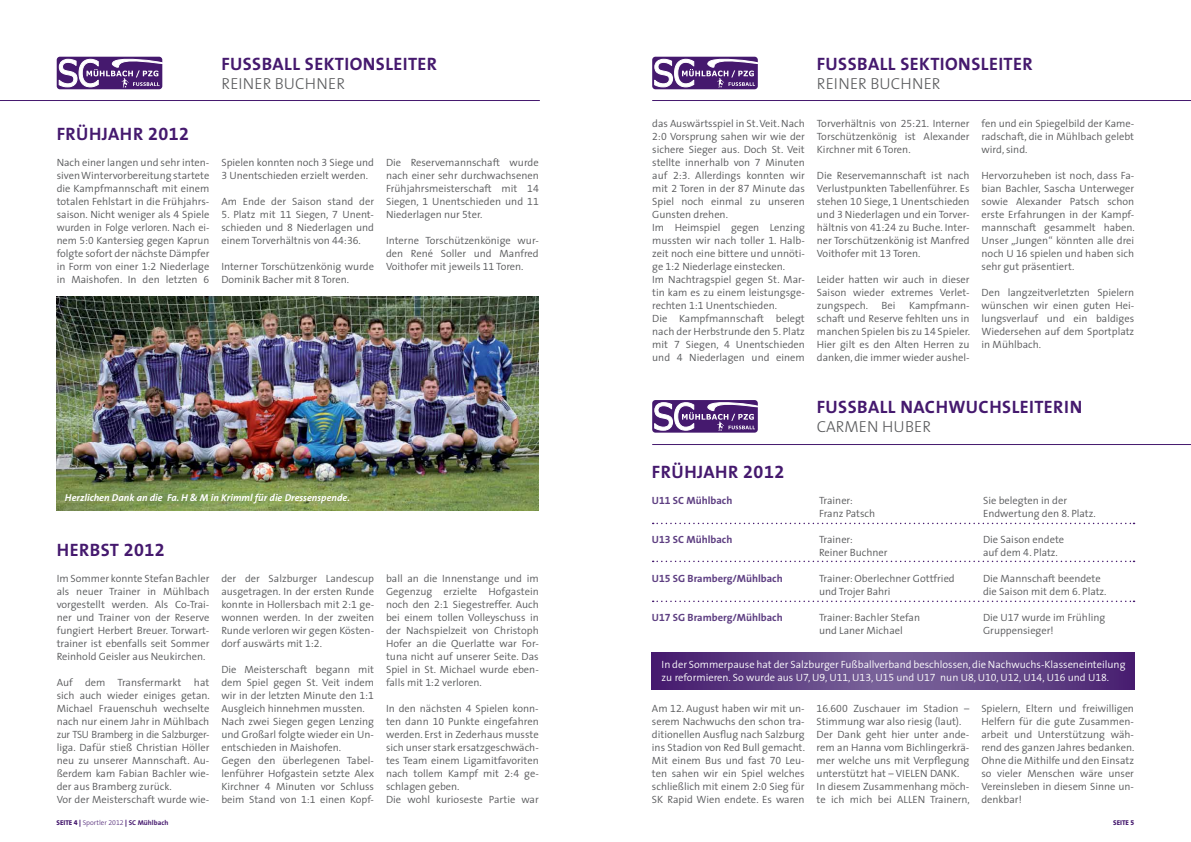
<style>
.page{position:relative;width:1191px;height:842px;background:#fff}
.page>*{position:absolute;margin:0;border:0;box-sizing:border-box;transform-origin:0 0}
.t1{font:700 18px "The Sans SN";letter-spacing:.025em;color:#45196e}
.t2{font:300 16px "The Sans SN";letter-spacing:.015em;color:#58595b}
.t3{font:300 10.5px/13px "The Sans SN";color:#58595b;text-align:justify}
.t4{font:300 10.5px/13px "The Sans SN";color:#fff}
.t5{font:700 10.5px "The Sans SN";color:#5e3f82}
.t6{font:italic 700 10px "The Sans SN";color:#fff}
.t7{font:300 7px "The Sans SN";color:#45196e}
.t8{font:800 7px "The Sans SN";letter-spacing:-.005em;color:#45196e}
.s1{font-weight:800}
.s2{font-weight:700}
</style>
<div class="page">
<svg style="left:652px;top:652px;width:482px;height:37px;background:#614285"></svg>
<img style="left:57px;top:296px;width:481px;height:215px">
<svg style="left:652px;top:523px;width:482px;height:1px"></svg>
<svg style="left:652px;top:561px;width:482px;height:1px"></svg>
<svg style="left:652px;top:601px;width:482px;height:1px"></svg>
<svg style="left:57px;top:57px;width:105px;height:32px"></svg>
<svg style="left:59px;top:56px;width:104px;height:31px"></svg>
<div style="left:652px;top:57px;width:106px;height:32px;background:#45196e;border-radius:3px"></div>
<svg style="left:654px;top:56px;width:104px;height:31px"></svg>
<div style="left:652px;top:400px;width:106px;height:33px;background:#45196e;border-radius:3px"></div>
<svg style="left:654px;top:400px;width:104px;height:31px"></svg>
<hr style="left:0;top:100px;width:540px;height:1px;background:#45196e">
<hr style="left:652px;top:100px;width:539px;height:1px;background:#45196e">
<hr style="left:652px;top:444px;width:539px;height:1px;background:#45196e">
<h1 class="t1" style="left:221px;top:49px;width:11px">FUSSBALL</h1>
<h1 class="t1" style="left:305px;top:49px;width:134px">SEKTIONSLEITER</h1>
<h2 class="t2" style="left:221px;top:70px;width:125px">REINER BUCHNER</h2>
<h1 class="t1" style="left:57px;top:119px;width:134px">FRÜHJAHR 2012</h1>
<p class="t3" style="left:57px;top:156px;width:154px">Nach einer langen und sehr inten&shy;siven Wintervorbereitung startete die Kampfmannschaft mit einem totalen Fehlstart in die Frühjahrs&shy;saison. Nicht weniger als 4 Spiele wurden in Folge verloren. Nach ei&shy;nem 5:0 Kantersieg gegen Kaprun folgte sofort der nächste Dämpfer in Form von einer 1:2 Niederlage in Maishofen. In den letzten 6</p>
<p class="t3" style="left:221px;top:156px;width:154px">Spielen konnten noch 3 Siege und<br>3 Unentschieden erzielt werden.</p>
<p class="t3" style="left:221px;top:195px;width:154px">Am Ende der Saison stand der</p>
<p class="t3" style="left:221px;top:208px;width:154px">5. Platz mit 11 Siegen, 7 Unent&shy;schieden und 8 Niederlagen und einem Torverhältnis von 44:36.</p>
<p class="t3" style="left:221px;top:260px;width:154px">Interner Torschützenkönig wurde<br>Dominik Bacher mit 8 Toren.</p>
<p class="t3" style="left:386px;top:156px;width:154px">Die Reservemannschaft wurde nach einer sehr durchwachsenen Frühjahrsmeisterschaft mit 14<br>Siegen, 1 Unentschieden und 11<br>Niederlagen nur 5ter.</p>
<p class="t3" style="left:386px;top:234px;width:154px">Interne Torschützenkönige wur&shy;den René Soller und Manfred Voithofer mit jeweils 11 Toren.</p>
<p class="t6" style="left:65px;top:489px;width:286px">Herzlichen Dank an die Fa. H &amp; M in Krimml für die Dressenspende.</p>
<h1 class="t1" style="left:57px;top:535px;width:12px">HERBST</h1>
<h1 class="t1" style="left:124px;top:535px;width:42px">2012</h1>
<p class="t3" style="left:57px;top:572px;width:154px">Im Sommer konnte Stefan Bachler als neuer Trainer in Mühlbach vorgestellt werden. Als Co-Trai&shy;ner und Trainer von der Reserve fungiert Herbert Breuer. Torwart&shy;trainer ist ebenfalls seit Sommer Reinhold Geisler aus Neukirchen.</p>
<p class="t3" style="left:57px;top:676px;width:155px;text-align:left">Auf dem Transfermarkt hat sich auch wieder einiges getan.<br>Michael Frauenschuh wechselte nach nur einem Jahr in Mühlbach zur TSU Bramberg in die Salzburger&shy;liga. Dafür stieß Christian Höller neu zu unserer Mannschaft. Au&shy;ßerdem kam Fabian Bachler wie&shy;der aus Bramberg zurück.<br>Vor der Meisterschaft wurde wie-</p>
<p class="t3" style="left:221px;top:572px;width:154px">der der Salzburger Landescup ausgetragen. In der ersten Runde konnte in Hollersbach mit 2:1 ge&shy;wonnen werden. In der zweiten Runde verloren wir gegen Kösten&shy;dorf auswärts mit 1:2.</p>
<p class="t3" style="left:221px;top:663px;width:154px;text-align:left">Die Meisterschaft begann mit dem Spiel gegen St. Veit indem wir in der letzten Minute den 1:1<br>Ausgleich hinnehmen mussten.<br>Nach zwei Siegen gegen Lenzing und Großarl folgte wieder ein Un&shy;entschieden in Maishofen.<br>Gegen den überlegenen Tabel&shy;lenführer Hofgastein setzte Alex<br>Kirchner 4 Minuten vor Schluss beim Stand von 1:1 einen Kopf-</p>
<p class="t3" style="left:386px;top:572px;width:154px">ball an die Innenstange und im Gegenzug erzielte Hofgastein noch den 2:1 Siegestreffer. Auch bei einem tollen Volleyschuss in der Nachspielzeit von Christoph Hofer an die Querlatte war For&shy;tuna nicht auf unserer Seite. Das Spiel in St. Michael wurde eben&shy;falls mit 1:2 verloren.</p>
<p class="t3" style="left:386px;top:702px;width:154px;text-align:left">In den nächsten 4 Spielen konn&shy;ten dann 10 Punkte eingefahren werden. Erst in Zederhaus musste sich unser stark ersatzgeschwäch&shy;tes Team einem Ligamitfavoriten nach tollem Kampf mit 2:4 ge&shy;schlagen geben.<br>Die wohl kurioseste Partie war</p>
<h1 class="t1" style="left:817px;top:49px;width:11px">FUSSBALL</h1>
<h1 class="t1" style="left:900px;top:49px;width:134px">SEKTIONSLEITER</h1>
<h2 class="t2" style="left:817px;top:70px;width:125px">REINER BUCHNER</h2>
<p class="t3" style="left:652px;top:117px;width:154px;text-align:left">das Auswärtsspiel in St. Veit. Nach<br>2:0 Vorsprung sahen wir wie der sichere Sieger aus. Doch St. Veit stellte innerhalb von 7 Minuten auf 2:3. Allerdings konnten wir mit 2 Toren in der 87 Minute das<br>Spiel noch einmal zu unseren<br>Gunsten drehen.<br>Im Heimspiel gegen Lenzing mussten wir nach toller 1. Halb&shy;zeit noch eine bittere und unnöti&shy;ge 1:2 Niederlage einstecken.<br>Im Nachtragspiel gegen St. Mar&shy;tin kam es zu einem leistungsge&shy;rechten 1:1 Unentschieden.<br>Die Kampfmannschaft belegt nach der Herbstrunde den 5. Platz mit 7 Siegen, 4 Unentschieden und 4 Niederlagen und einem</p>
<p class="t3" style="left:817px;top:117px;width:154px">Torverhältnis von 25:21. Interner Torschützenkönig ist Alexander Kirchner mit 6 Toren.</p>
<p class="t3" style="left:817px;top:169px;width:154px">Die Reservemannschaft ist nach Verlustpunkten Tabellenführer. Es stehen 10 Siege, 1 Unentschieden und 3 Niederlagen und ein Torver&shy;hältnis von 41:24 zu Buche. Inter&shy;ner Torschützenkönig ist Manfred Voithofer mit 13 Toren.</p>
<p class="t3" style="left:817px;top:273px;width:154px">Leider hatten wir auch in dieser Saison wieder extremes Verlet&shy;zungspech.</p>
<p class="t3" style="left:817px;top:299px;width:155px;text-indent:92px">Kampfmann&shy;schaft und Reserve fehlten uns in manchen Spielen bis zu 14 Spieler.<br>Hier gilt es den Alten Herren zu danken, die immer wieder aushel-</p>
<p class="t3" style="left:881px;top:299px;width:15px">Bei</p>
<p class="t3" style="left:981px;top:117px;width:154px">fen und ein Spiegelbild der Kame&shy;radschaft, die in Mühlbach gelebt wird, sind.</p>
<p class="t3" style="left:981px;top:169px;width:155px">Hervorzuheben ist noch, dass Fa&shy;bian Bachler, Sascha Unterweger sowie Alexander Patsch schon erste Erfahrungen in der Kampf&shy;mannschaft gesammelt haben.<br>Unser „Jungen“ könnten alle drei noch U 16 spielen und haben sich sehr gut präsentiert.</p>
<p class="t3" style="left:981px;top:286px;width:154px">Den langzeitverletzten Spielern wünschen wir einen guten Hei&shy;lungsverlauf und ein baldiges Wiedersehen auf dem Sportplatz in Mühlbach.</p>
<h1 class="t1" style="left:817px;top:392px;width:11px">FUSSBALL</h1>
<h1 class="t1" style="left:900px;top:392px;width:181px">NACHWUCHSLEITERIN</h1>
<h2 class="t2" style="left:817px;top:414px;width:87px">CARMEN HUBER</h2>
<h1 class="t1" style="left:652px;top:457px;width:134px">FRÜHJAHR 2012</h1>
<p class="t5" style="left:652px;top:492px;width:82px">U11 SC MÜHLBACH</p>
<p class="t3" style="left:819px;top:494px;width:35px">Trainer:</p>
<p class="t3" style="left:983px;top:494px;width:86px">Sie belegten in der</p>
<p class="t3" style="left:819px;top:507px;width:58px">Franz Patsch</p>
<p class="t3" style="left:983px;top:507px;width:114px">Endwertung den 8. Platz.</p>
<p class="t5" style="left:652px;top:531px;width:82px">U13 SC MÜHLBACH</p>
<p class="t3" style="left:819px;top:533px;width:35px">Trainer:</p>
<p class="t3" style="left:983px;top:533px;width:83px">Die Saison endete</p>
<p class="t3" style="left:819px;top:546px;width:70px">Reiner Buchner</p>
<p class="t3" style="left:983px;top:546px;width:76px">auf dem 4. Platz.</p>
<p class="t5" style="left:652px;top:570px;width:132px">U15 SG BRAMBERG/MÜHLBACH</p>
<p class="t3" style="left:819px;top:572px;width:137px">Trainer: Oberlechner Gottfried</p>
<p class="t3" style="left:983px;top:572px;width:119px">Die Mannschaft beendete</p>
<p class="t3" style="left:819px;top:585px;width:73px">und Trojer Bahri</p>
<p class="t3" style="left:983px;top:585px;width:125px">die Saison mit dem 6. Platz.</p>
<p class="t5" style="left:652px;top:609px;width:132px">U17 SG BRAMBERG/MÜHLBACH</p>
<p class="t3" style="left:819px;top:611px;width:103px">Trainer: Bachler Stefan</p>
<p class="t3" style="left:983px;top:611px;width:124px">Die U17 wurde im Frühling</p>
<p class="t3" style="left:819px;top:624px;width:85px">und Laner Michael</p>
<p class="t3" style="left:983px;top:624px;width:72px">Gruppensieger!</p>
<p class="t4" style="left:661px;top:657px;width:465px">In der Sommerpause hat der Salzburger Fußballverband beschlossen, die Nachwuchs-Klasseneinteilung zu reformieren. So wurde aus U7, U9, U11, U13, U15 und U17 nun U8, U10, U12, U14, U16 und U18.</p>
<p class="t3" style="left:652px;top:702px;width:155px">Am 12. August haben wir mit un&shy;serem Nachwuchs den schon tra&shy;ditionellen Ausflug nach Salzburg ins Stadion von Red Bull gemacht.<br>Mit einem Bus und fast 70 Leu&shy;ten sahen wir ein Spiel welches schließlich mit einem 2:0 Sieg für SK Rapid Wien endete. Es waren</p>
<p class="t3" style="left:816px;top:702px;width:155px;text-align:left">16.600 Zuschauer im Stadion –<br>Stimmung war also riesig (laut).<br>Der Dank geht hier unter ande&shy;rem an Hanna vom Bichlingerkrä&shy;mer welche uns mit Verpflegung unterstützt hat – VIELEN DANK.<br>In diesem Zusammenhang möch&shy;te ich mich bei ALLEN Trainern,</p>
<p class="t3" style="left:981px;top:702px;width:155px">Spielern, Eltern und freiwilligen Helfern für die gute Zusammen&shy;arbeit und Unterstützung wäh&shy;rend des ganzen Jahres bedanken.<br>Ohne die Mithilfe und den Einsatz so vieler Menschen wäre unser Vereinsleben in diesem Sinne un&shy;denkbar!</p>
<p class="t7" style="left:57px;top:817px;width:113px"><span class="s1">SEITE 4 |</span> SPORTLER 2012 <span class="s1">|</span> <span class="s2">SC MÜHLBACH</span></p>
<p class="t8" style="left:1113px;top:817px;width:23px">SEITE 5</p>
</div>
